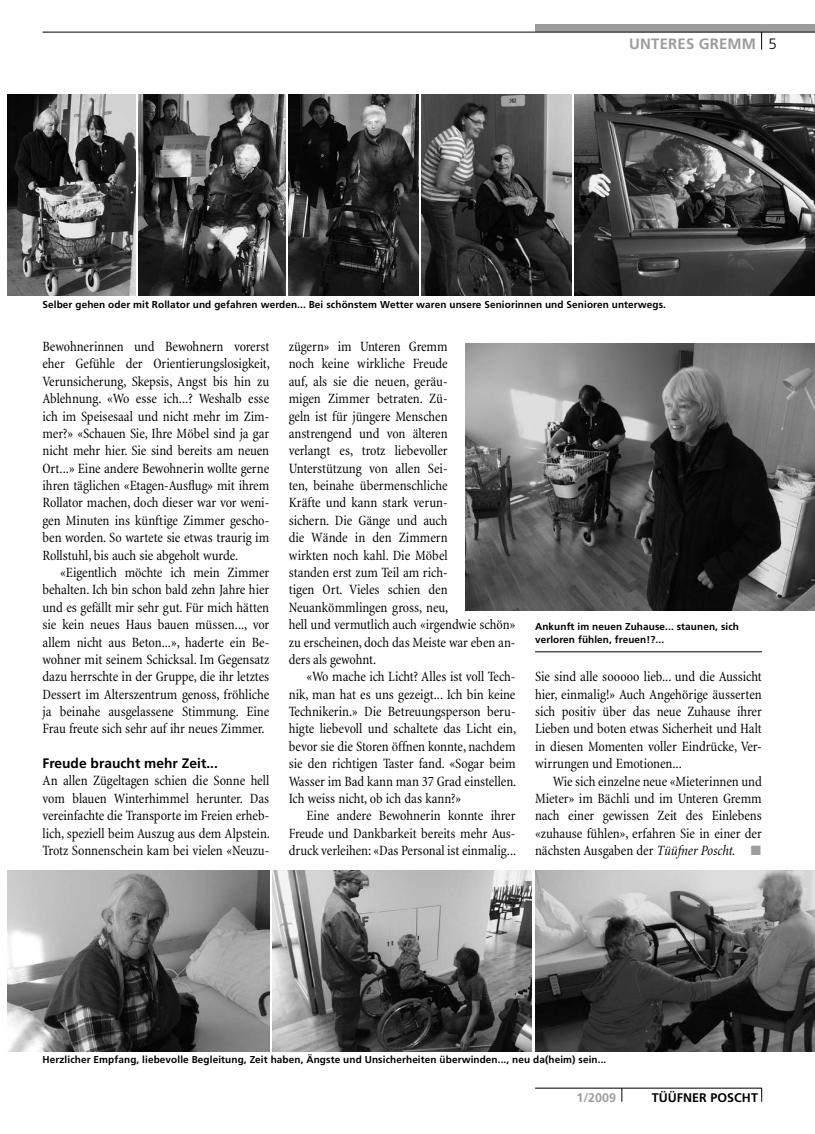
<style>
.page{position:relative;width:815px;height:1134px;background:#fff}
.page>*{position:absolute;margin:0;border:0;box-sizing:border-box;transform-origin:0 0}
.t1{font:700 15px "Frutiger";letter-spacing:.01em;color:#9c9d9f}
.t2{font:condensed 14.38px/17.4px "Minion";letter-spacing:-.005em;color:#000;text-align:justify}
.t3{font:700 13.75px "Frutiger";color:#000}
.t4{font:700 12.5px "Frutiger";letter-spacing:.005em;color:#000}
.t5{font:700 12.5px "Frutiger";color:#9c9d9f}
.t6{font:700 10px/12.5px "Frutiger";letter-spacing:.01em;color:#000}
.s1{font-weight:300;color:#000}
.s2{font-style:italic}
.s3{color:#9c9d9f}
</style>
<div class="page">
<div style="left:535px;top:25px;width:280px;height:7px;background:#9c9d9f"></div>
<hr style="left:43px;top:32px;width:772px;height:1px;background:#000">
<svg style="left:761px;top:33px;width:1px;height:17px"></svg>
<hr style="left:535px;top:1088px;width:227px;height:1px;background:#000">
<svg style="left:761px;top:1088px;width:1px;height:14px"></svg>
<svg style="left:622px;top:1088px;width:1px;height:14px"></svg>
<hr style="left:535px;top:652px;width:227px;height:1px;background:#000">
<img style="left:7px;top:94px;width:129px;height:201px">
<img style="left:139px;top:94px;width:147px;height:201px">
<img style="left:289px;top:94px;width:130px;height:201px">
<img style="left:7px;top:870px;width:262px;height:181px">
<img style="left:273px;top:870px;width:258px;height:181px">
<img style="left:535px;top:870px;width:280px;height:181px">
<img style="left:465px;top:344px;width:350px;height:266px">
<img style="left:422px;top:94px;width:150px;height:201px">
<img style="left:574px;top:94px;width:241px;height:201px">
<p class="t1" style="left:629px;top:35px;width:149px">UNTERES GREMM <span class="s1">5</span></p>
<p class="t6" style="left:43px;top:298px;width:625px">Selber gehen oder mit Rollator und gefahren werden... Bei schönstem Wetter waren unsere Seniorinnen und Senioren unterwegs.</p>
<p class="t2" style="left:43px;top:338px;width:229px">Bewohnerinnen und Bewohnern vorerst eher Gefühle der Orientierungslosigkeit, Verunsicherung, Skepsis, Angst bis hin zu Ablehnung. «Wo esse ich...? Weshalb esse ich im Speisesaal und nicht mehr im Zim&shy;mer?» «Schauen Sie, Ihre Möbel sind ja gar nicht mehr hier. Sie sind bereits am neuen Ort...» Eine andere Bewohnerin wollte gerne ihren täglichen «Etagen-Ausflug» mit ihrem Rollator machen, doch dieser war vor weni&shy;gen Minuten ins künftige Zimmer gescho&shy;ben worden. So wartete sie etwas traurig im Rollstuhl, bis auch sie abgeholt wurde.</p>
<p class="t2" style="left:43px;top:564px;width:228px;text-indent:18px">«Eigentlich möchte ich mein Zimmer behalten. Ich bin schon bald zehn Jahre hier und es gefällt mir sehr gut. Für mich hätten sie kein neues Haus bauen müssen..., vor allem nicht aus Beton...», haderte ein Be&shy;wohner mit seinem Schicksal. Im Gegensatz dazu herrschte in der Gruppe, die ihr letztes Dessert im Alterszentrum genoss, fröhliche ja beinahe ausgelassene Stimmung. Eine Frau freute sich sehr auf ihr neues Zimmer.</p>
<p class="t3" style="left:43px;top:755px;width:177px">Freude braucht mehr Zeit...</p>
<p class="t2" style="left:43px;top:773px;width:229px">An allen Zügeltagen schien die Sonne hell vom blauen Winterhimmel herunter. Das vereinfachte die Transporte im Freien erheb&shy;lich, speziell beim Auszug aus dem Alpstein.<br>Trotz Sonnenschein kam bei vielen «Neuzu-</p>
<p class="t2" style="left:289px;top:338px;width:228px;text-align:left">zügern» im Unteren Gremm<br>noch keine wirkliche Freude<br>auf, als sie die neuen, geräu-<br>migen Zimmer betraten. Zü-<br>geln ist für jüngere Menschen<br>anstrengend und von älteren<br>verlangt es, trotz liebevoller<br>Unterstützung von allen Sei-<br>ten, beinahe übermenschliche<br>Kräfte und kann stark verun-<br>sichern. Die Gänge und auch<br>die Wände in den Zimmern<br>wirkten noch kahl. Die Möbel<br>standen erst zum Teil am rich-<br>tigen Ort. Vieles schien den<br>Neuankömmlingen gross, neu,<br>hell und vermutlich auch «irgendwie schön» zu erscheinen, doch das Meiste war eben an&shy;ders als gewohnt.</p>
<p class="t2" style="left:289px;top:668px;width:229px;text-indent:18px">«Wo mache ich Licht? Alles ist voll Tech&shy;nik, man hat es uns gezeigt... Ich bin keine Technikerin.» Die Betreuungsperson beru&shy;higte liebevoll und schaltete das Licht ein, bevor sie die Storen öffnen konnte, nachdem sie den richtigen Taster fand. «Sogar beim Wasser im Bad kann man 37 Grad einstellen.<br>Ich weiss nicht, ob ich das kann?»</p>
<p class="t2" style="left:289px;top:807px;width:229px;text-indent:18px">Eine andere Bewohnerin konnte ihrer Freude und Dankbarkeit bereits mehr Aus&shy;druck verleihen: «Das Personal ist einmalig...</p>
<p class="t6" style="left:535px;top:620px;width:206px">Ankunft im neuen Zuhause... staunen, sich verloren fühlen, freuen!?...</p>
<p class="t2" style="left:535px;top:668px;width:228px">Sie sind alle sooooo lieb... und die Aussicht hier, einmalig!» Auch Angehörige äusserten sich positiv über das neue Zuhause ihrer Lieben und boten etwas Sicherheit und Halt in diesen Momenten voller Eindrücke, Ver&shy;wirrungen und Emotionen...</p>
<p class="t2" style="left:535px;top:773px;width:228px;text-indent:18px">Wie sich einzelne neue «Mieterinnen und Mieter» im Bächli und im Unteren Gremm nach einer gewissen Zeit des Einlebens «zuhause fühlen», erfahren Sie in einer der nächsten Ausgaben der <span class="s2">Tüüfner Poscht.</span> <span class="s3">■</span></p>
<p class="t6" style="left:43px;top:1053px;width:565px">Herzlicher Empfang, liebevolle Begleitung, Zeit haben, Ängste und Unsicherheiten überwinden..., neu da(heim) sein...</p>
<p class="t5" style="left:576px;top:1090px;width:41px">1/2009</p>
<p class="t4" style="left:652px;top:1090px;width:108px">TÜÜFNER POSCHT</p>
</div>
